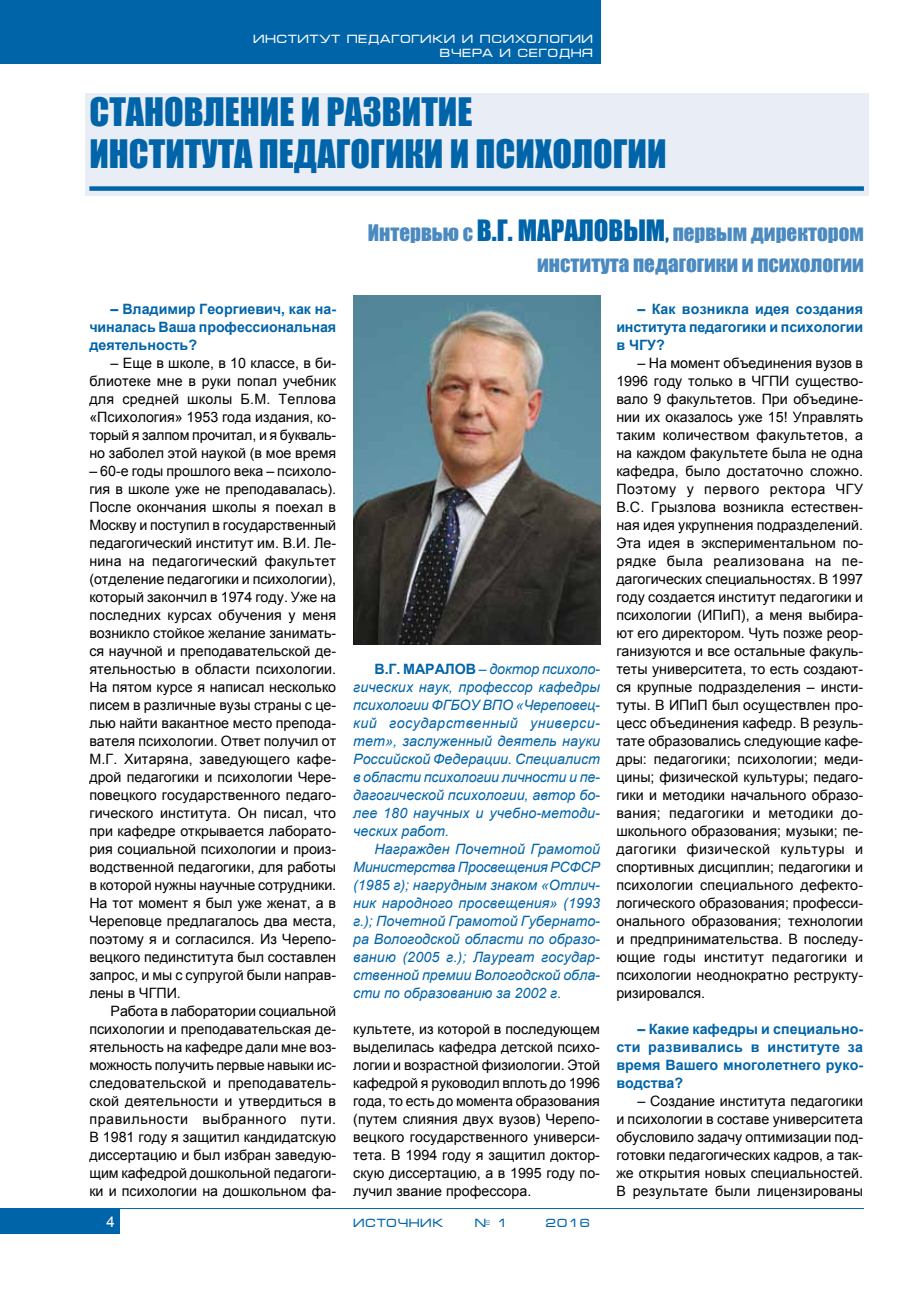
<style>
.page{position:relative;width:915px;height:1306px;background:#fff}
.page>*{position:absolute;margin:0;border:0;box-sizing:border-box;transform-origin:0 0}
.t1{font:36px/42px "Impact";color:#0064a9}
.t2{font:21px/30.6px "Impact";color:#4b8ac0;text-align:right}
.t3{font:15px "Arial";color:#fff}
.t4{font:14.25px/18px "Arial";color:#000;text-align:justify}
.t5{font:italic 14.25px/18px "Arial";color:#0064a9;text-align:justify}
.t6{font:700 14.25px/18px "Arial";color:#0064a9;text-align:justify}
.t7{font:12px/14.4px "Micra";color:#fff;text-align:right}
.t8{font:12px "Micra";color:#0064a9}
.s1{font-size:27px;color:#0064a9}
.s2{font-size:21.3px;color:#0064a9}
.s3{font-weight:700;font-style:normal}
</style>
<div class="page">
<div style="left:0;top:1208px;width:119px;height:25px;background:#0064a9"></div>
<hr style="left:21px;top:1208px;width:842px;height:1px;background:#0064a9">
<div style="left:0;top:0;width:600px;height:64px;background:#0064a9"></div>
<div style="left:85px;top:94px;width:782px;height:102px;background:#e8edf6"></div>
<div style="left:89px;top:186px;width:774px;height:5px;background:#0064a9"></div>
<img style="left:353px;top:296px;width:247px;height:348px">
<p class="t7" style="left:253px;top:32px;width:342px">Институт педагогики и психологии вчера и сегодня</p>
<h1 class="t1" style="left:89px;top:90px;width:552px">Становление и развитие института педагогики и психологии</h1>
<p class="t6" style="left:89px;top:300px;width:248px;text-indent:21px">– Владимир Георгиевич, как на&shy;чиналась Ваша профессиональная деятельность?</p>
<p class="t4" style="left:89px;top:354px;width:248px;text-indent:21px">– Еще в школе, в 10 классе, в би&shy;блиотеке мне в руки попал учебник для средней школы Б.М. Теплова «Психология» 1953 года издания, ко&shy;торый я залпом прочитал, и я букваль&shy;но заболел этой наукой (в мое время</p>
<p class="t4" style="left:89px;top:462px;width:248px">– 60-е годы прошлого века – психоло&shy;гия в школе уже не преподавалась).<br>После окончания школы я поехал в Москву и поступил в государственный педагогический институт им. В.И. Ле&shy;нина на педагогический факультет (отделение педагогики и психологии), который закончил в 1974 году. Уже на последних курсах обучения у меня возникло стойкое желание занимать&shy;ся научной и преподавательской де&shy;ятельностью в области психологии.<br>На пятом курсе я написал несколько писем в различные вузы страны с це&shy;лью найти вакантное место препода&shy;вателя психологии. Ответ получил от М.Г. Хитаряна, заведующего кафе&shy;дрой педагогики и психологии Чере&shy;повецкого государственного педаго&shy;гического института. Он писал, что при кафедре открывается лаборато&shy;рия социальной психологии и произ&shy;водственной педагогики, для работы в которой нужны научные сотрудники.<br>На тот момент я был уже женат, а в Череповце предлагалось два места, поэтому я и согласился. Из Черепо&shy;вецкого пединститута был составлен запрос, и мы с супругой были направ&shy;лены в ЧГПИ.</p>
<p class="t4" style="left:89px;top:1002px;width:248px;text-indent:21px">Работа в лаборатории социальной психологии и преподавательская де&shy;ятельность на кафедре дали мне воз&shy;можность получить первые навыки ис&shy;следовательской и преподаватель&shy;ской деятельности и утвердиться в правильности выбранного пути.<br>В 1981 году я защитил кандидатскую диссертацию и был избран заведую&shy;щим кафедрой дошкольной педагоги&shy;ки и психологии на дошкольном фа-</p>
<h2 class="t2" style="left:367px;top:217px;width:497px">Интервью с <span class="s1">В.Г. Мараловым</span><span class="s2">,</span> первым директором института педагогики и психологии</h2>
<p class="t5" style="left:353px;top:660px;width:248px;text-indent:92px"><span class="s3">лов</span> – доктор психоло&shy;гических наук, профессор кафедры психологии ФГБОУ ВПО «Череповец&shy;кий государственный универси&shy;тет», заслуженный деятель науки Российской Федерации. Специалист в области психологии личности и пе&shy;дагогической психологии, автор бо&shy;лее 180 научных и учебно-методи&shy;ческих работ.</p>
<p class="t5" style="left:353px;top:840px;width:248px;text-indent:21px">Награжден Почетной Грамотой Министерства Просвещения РСФСР (1985 г); нагрудным знаком «Отлич&shy;ник народного просвещения» (1993 г.); Почетной Грамотой Губернато&shy;ра Вологодской области по образо&shy;ванию (2005 г.); Лауреат государ&shy;ственной премии Вологодской обла&shy;сти по образованию за 2002 г.</p>
<p class="t6" style="left:374px;top:660px;width:52px">В.Г. Мара</p>
<p class="t4" style="left:353px;top:1020px;width:248px">культете, из которой в последующем выделилась кафедра детской психо&shy;логии и возрастной физиологии. Этой кафедрой я руководил вплоть до 1996 года, то есть до момента образования (путем слияния двух вузов) Черепо&shy;вецкого государственного универси&shy;тета. В 1994 году я защитил доктор&shy;скую диссертацию, а в 1995 году по&shy;лучил звание профессора.</p>
<p class="t6" style="left:616px;top:300px;width:248px;text-indent:21px">– Как возникла идея создания института педагогики и психологии в ЧГУ?</p>
<p class="t4" style="left:616px;top:354px;width:248px;text-indent:21px">– На момент объединения вузов в 1996 году только в ЧГПИ существо&shy;вало 9 факультетов. При объедине&shy;нии их оказалось уже 15! Управлять таким количеством факультетов, а на каждом факультете была не одна кафедра, было достаточно сложно.<br>Поэтому у первого ректора ЧГУ В.С. Грызлова возникла естествен&shy;ная идея укрупнения подразделений.<br>Эта идея в экспериментальном по&shy;рядке была реализована на пе&shy;дагогических специальностях. В 1997 году создается институт педагогики и психологии (ИПиП), а меня выбира&shy;ют его директором. Чуть позже реор&shy;ганизуются и все остальные факуль&shy;теты университета, то есть создают&shy;ся крупные подразделения – инсти&shy;туты. В ИПиП был осуществлен про&shy;цесс объединения кафедр. В резуль&shy;тате образовались следующие кафе&shy;дры: педагогики; психологии; меди&shy;цины; физической культуры; педаго&shy;гики и методики начального образо&shy;вания; педагогики и методики до&shy;школьного образования; музыки; пе&shy;дагогики физической культуры и спортивных дисциплин; педагогики и психологии специального дефекто&shy;логического образования; професси&shy;онального образования; технологии и предпринимательства. В последу&shy;ющие годы институт педагогики и психологии неоднократно реструкту&shy;ризировался.</p>
<p class="t6" style="left:616px;top:1020px;width:248px;text-indent:21px">– Какие кафедры и специально&shy;сти развивались в институте за время Вашего многолетнего руко&shy;водства?</p>
<p class="t4" style="left:616px;top:1092px;width:248px;text-indent:21px">– Создание института педагогики и психологии в составе университета обусловило задачу оптимизации под&shy;готовки педагогических кадров, а так&shy;же открытия новых специальностей.<br>В результате были лицензированы</p>
<p class="t3" style="left:106px;top:1211px;width:10px">4</p>
<p class="t8" style="left:353px;top:1216px;width:92px">ИСТОЧНИК</p>
<p class="t8" style="left:474px;top:1216px;width:35px">№ 1</p>
<p class="t8" style="left:545px;top:1216px;width:46px">2016</p>
</div>
